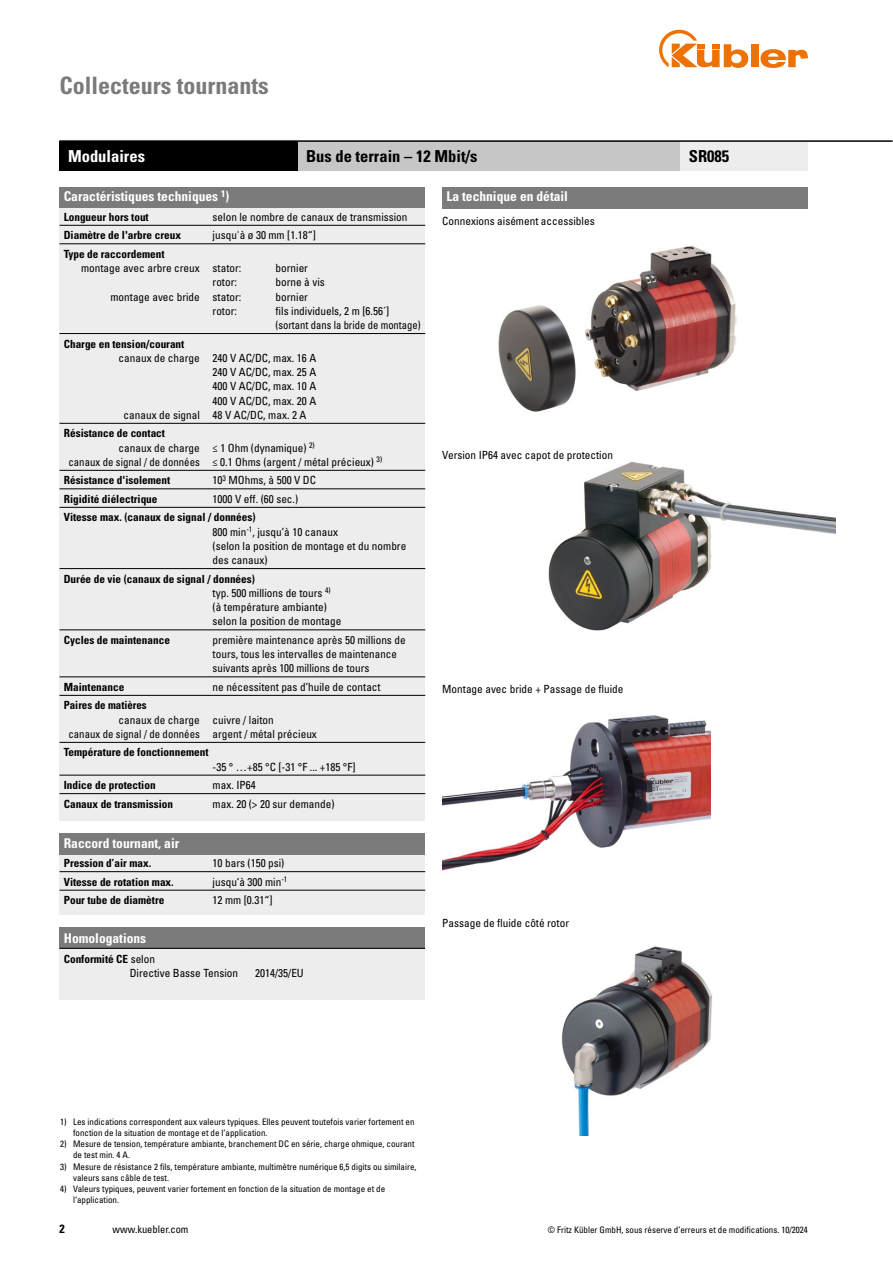
<style>
.page{position:relative;width:893px;height:1263px;background:#fff}
.page>*{position:absolute;margin:0;border:0;box-sizing:border-box;transform-origin:0 0}
.t1{font:700 condensed 24px "Univers LT Std";color:#7c7b7b}
.t2{font:700 condensed 16.5px "Univers LT Std";color:#000}
.t3{font:700 condensed 16.5px "Univers LT Std";color:#fff}
.t4{font:700 condensed 13.5px "Univers LT Std";color:#fff}
.t5{font:700 condensed 12px "Univers LT Std";color:#000}
.t6{font:condensed 11.25px/14.2px "Univers LT Std";color:#000}
.t7{font:700 condensed 11.25px "Univers LT Std";color:#000}
.t8{font:condensed 11.25px "Univers LT Std";color:#000;scale:.96 1}
.t9{font:condensed 10.5px "Univers LT Std";color:#000}
.t10{font:700 condensed 9.45px "Univers LT Std";color:#fff}
.t11{font:condensed 9px/11.2px "Univers LT Std";color:#000}
.s1{font-size:13.5px}
.s2{font-weight:700}
</style>
<div class="page">
<div style="left:751px;top:44px;width:7px;height:23px;background:#ee7203"></div>
<svg style="left:760px;top:49px;width:48px;height:19px"></svg>
<svg style="left:659px;top:30px;width:89px;height:38px"></svg>
<img style="left:498px;top:245px;width:239px;height:167px">
<img style="left:548px;top:462px;width:288px;height:169px">
<img style="left:442px;top:715px;width:268px;height:155px">
<img style="left:561px;top:946px;width:152px;height:189px">
<div style="left:442px;top:187px;width:366px;height:21px;background:#7c7b7b"></div>
<div style="left:60px;top:187px;width:365px;height:21px;background:#7c7b7b"></div>
<div style="left:60px;top:208px;width:365px;height:613px;background:#ededed"></div>
<hr style="left:60px;top:225px;width:365px;height:1px;background:#000">
<hr style="left:60px;top:243px;width:365px;height:1px;background:#000">
<hr style="left:60px;top:333px;width:365px;height:1px;background:#000">
<hr style="left:60px;top:423px;width:365px;height:1px;background:#000">
<hr style="left:60px;top:470px;width:365px;height:1px;background:#000">
<hr style="left:60px;top:489px;width:365px;height:1px;background:#000">
<hr style="left:60px;top:507px;width:365px;height:1px;background:#000">
<hr style="left:60px;top:568px;width:365px;height:1px;background:#000">
<hr style="left:60px;top:630px;width:365px;height:1px;background:#000">
<hr style="left:60px;top:677px;width:365px;height:1px;background:#000">
<hr style="left:60px;top:695px;width:365px;height:1px;background:#000">
<hr style="left:60px;top:742px;width:365px;height:1px;background:#000">
<hr style="left:60px;top:775px;width:365px;height:1px;background:#000">
<hr style="left:60px;top:793px;width:365px;height:1px;background:#000">
<div style="left:60px;top:141px;width:238px;height:30px;background:#000"></div>
<div style="left:298px;top:141px;width:382px;height:30px;background:#c6c6c6"></div>
<div style="left:680px;top:141px;width:128px;height:30px;background:#ededed"></div>
<div style="left:60px;top:855px;width:365px;height:59px;background:#ededed"></div>
<hr style="left:60px;top:871px;width:365px;height:1px;background:#000">
<hr style="left:60px;top:890px;width:365px;height:1px;background:#000">
<div style="left:60px;top:833px;width:365px;height:22px;background:#7c7b7b"></div>
<div style="left:60px;top:927px;width:365px;height:72px;background:#ededed"></div>
<div style="left:60px;top:927px;width:365px;height:21px;background:#7c7b7b"></div>
<hr style="left:60px;top:948px;width:187px;height:1px;background:#000">
<hr style="left:247px;top:948px;width:178px;height:1px;background:#000">
<hr style="left:60px;top:140px;width:832px;height:2px;background:#000">
<h1 class="t1" style="left:60px;top:71px;width:211px">Collecteurs tournants</h1>
<h2 class="t3" style="left:68px;top:146px;width:78px">Modulaires</h2>
<h2 class="t2" style="left:306px;top:146px;width:173px">Bus de terrain – 12 Mbit/s</h2>
<h2 class="t2" style="left:689px;top:146px;width:42px">SR085</h2>
<p class="t10" style="left:221px;top:188px;width:9px">1<span class="s1">)</span></p>
<p class="t4" style="left:64px;top:188px;width:156px">Caractéristiques techniques</p>
<p class="t4" style="left:446px;top:188px;width:123px">La technique en détail</p>
<p class="t7" style="left:64px;top:210px;width:86px">Longueur hors tout</p>
<p class="t6" style="left:213px;top:209px;width:196px">selon le nombre de canaux de transmission</p>
<p class="t7" style="left:64px;top:228px;width:119px">Diamètre de l'arbre creux</p>
<p class="t6" style="left:213px;top:228px;width:105px">jusqu'à ø 30 mm [1.18“]</p>
<p class="t7" style="left:64px;top:247px;width:102px">Type de raccordement</p>
<p class="t6" style="left:81px;top:261px;width:162px">montage avec arbre creux stator:</p>
<p class="t6" style="left:276px;top:261px;width:34px">bornier</p>
<p class="t6" style="left:213px;top:275px;width:26px">rotor:</p>
<p class="t6" style="left:276px;top:275px;width:51px">borne à vis</p>
<p class="t6" style="left:110px;top:289px;width:132px">montage avec bride stator:</p>
<p class="t6" style="left:276px;top:289px;width:34px">bornier</p>
<p class="t6" style="left:213px;top:303px;width:26px">rotor:</p>
<p class="t6" style="left:276px;top:303px;width:147px">fils individuels, 2 m [6.56´] (sortant dans la bride de montage)</p>
<p class="t7" style="left:64px;top:337px;width:122px">Charge en tension/courant</p>
<p class="t6" style="left:119px;top:350px;width:199px">canaux de charge 240 V AC/DC, max. 16 A</p>
<p class="t6" style="left:213px;top:365px;width:105px">240 V AC/DC, max. 25 A</p>
<p class="t6" style="left:213px;top:379px;width:105px">400 V AC/DC, max. 10 A</p>
<p class="t6" style="left:213px;top:393px;width:105px">400 V AC/DC, max. 20 A</p>
<p class="t6" style="left:124px;top:407px;width:184px">canaux de signal 48 V AC/DC, max. 2 A</p>
<p class="t7" style="left:64px;top:426px;width:103px">Résistance de contact</p>
<p class="t6" style="left:119px;top:440px;width:198px">canaux de charge ≤ 1 Ohm (dynamique) <sup>2)</sup></p>
<p class="t8" style="left:68px;top:455px;width:328px">canaux de signal / de données ≤ 0.1 Ohms (argent / métal précieux) <sup>3)</sup></p>
<p class="t7" style="left:64px;top:473px;width:108px">Résistance d'isolement</p>
<p class="t6" style="left:213px;top:473px;width:105px">10<sup>3</sup> MOhms, à 500 V DC</p>
<p class="t7" style="left:64px;top:492px;width:95px">Rigidité diélectrique</p>
<p class="t6" style="left:213px;top:491px;width:87px">1000 V eff. (60 sec.)</p>
<p class="t6" style="left:213px;top:510px;width:195px;text-indent:-149px"><span class="s2">Vitesse max. (canaux de signal / données)<br></span>800 min<sup>-1</sup>, jusqu’à 10 canaux<br>(selon la position de montage et du nombre des canaux)</p>
<p class="t6" style="left:213px;top:571px;width:130px;text-indent:-149px"><span class="s2">Durée de vie (canaux de signal / données)<br></span>typ. 500 millions de tours <sup>4) </sup>(à température ambiante) selon la position de montage</p>
<p class="t7" style="left:64px;top:633px;width:108px">Cycles de maintenance</p>
<p class="t6" style="left:213px;top:632px;width:195px">première maintenance après 50 millions de tours, tous les intervalles de maintenance suivants après 100 millions de tours</p>
<p class="t7" style="left:64px;top:680px;width:62px">Maintenance</p>
<p class="t6" style="left:213px;top:679px;width:170px">ne nécessitent pas d’huile de contact</p>
<p class="t7" style="left:64px;top:698px;width:85px">Paires de matières</p>
<p class="t6" style="left:68px;top:712px;width:250px;text-indent:50px">canaux de charge cuivre / laiton<br>canaux de signal / de données argent / métal précieux</p>
<p class="t7" style="left:64px;top:745px;width:146px">Température de fonctionnement</p>
<p class="t6" style="left:213px;top:759px;width:144px">-35 ° …+85 °C [-31 °F ... +185 °F]</p>
<p class="t7" style="left:64px;top:778px;width:93px">Indice de protection</p>
<p class="t6" style="left:213px;top:778px;width:45px">max. IP64</p>
<p class="t7" style="left:64px;top:797px;width:111px">Canaux de transmission</p>
<p class="t6" style="left:213px;top:796px;width:123px">max. 20 (&gt; 20 sur demande)</p>
<p class="t4" style="left:64px;top:834px;width:117px">Raccord tournant, air</p>
<p class="t7" style="left:64px;top:856px;width:89px">Pression d’air max.</p>
<p class="t6" style="left:213px;top:856px;width:73px">10 bars (150 psi)</p>
<p class="t7" style="left:64px;top:875px;width:111px">Vitesse de rotation max.</p>
<p class="t6" style="left:213px;top:874px;width:76px">jusqu‘à 300 min<sup>-1</sup></p>
<p class="t7" style="left:64px;top:893px;width:102px">Pour tube de diamètre</p>
<p class="t6" style="left:213px;top:893px;width:61px">12 mm [0.31“]</p>
<p class="t4" style="left:64px;top:929px;width:84px">Homologations</p>
<p class="t6" style="left:130px;top:951px;width:110px;text-indent:-66px"><span class="s2">Conformité CE</span> selon<br>Directive Basse Tension</p>
<p class="t6" style="left:255px;top:966px;width:50px">2014/35/EU</p>
<p class="t6" style="left:442px;top:214px;width:154px">Connexions aisément accessibles</p>
<p class="t6" style="left:442px;top:448px;width:172px">Version IP64 avec capot de protection</p>
<p class="t6" style="left:442px;top:681px;width:183px">Montage avec bride + Passage de fluide</p>
<p class="t6" style="left:442px;top:915px;width:128px">Passage de fluide côté rotor</p>
<p class="t11" style="left:73px;top:1116px;width:343px;text-indent:-13px">1) Les indications correspondent aux valeurs typiques. Elles peuvent toutefois varier fortement en fonction de la situation de montage et de l‘application.</p>
<p class="t11" style="left:73px;top:1138px;width:343px;text-indent:-13px">2) Mesure de tension, température ambiante, branchement DC en série, charge ohmique, courant de test min. 4 A.</p>
<p class="t11" style="left:73px;top:1161px;width:345px;text-indent:-13px">3) Mesure de résistance 2 fils, température ambiante, multimètre numérique 6,5 digits ou similaire, valeurs sans câble de test.</p>
<p class="t11" style="left:73px;top:1183px;width:314px;text-indent:-13px">4) Valeurs typiques, peuvent varier fortement en fonction de la situation de montage et de l‘application.</p>
<p class="t5" style="left:60px;top:1221px;width:7px">2</p>
<p class="t9" style="left:113px;top:1223px;width:77px">www.kuebler.com</p>
<p class="t11" style="left:548px;top:1224px;width:262px">© Fritz Kübler GmbH, sous réserve d’erreurs et de modifications. 10/2024</p>
</div>
